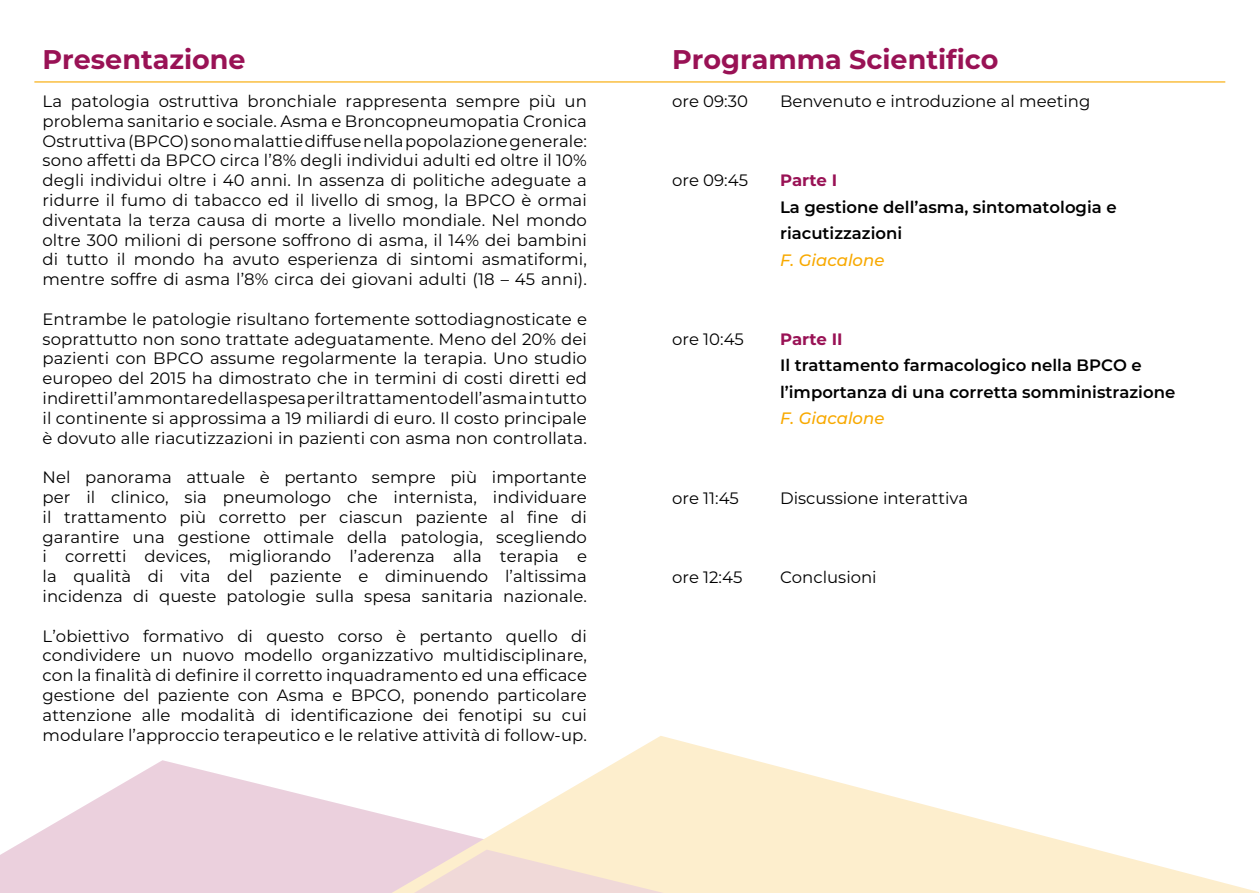
<style>
.page{position:relative;width:1259px;height:893px;background:#fff}
.page>*{position:absolute;margin:0;border:0;box-sizing:border-box;transform-origin:0 0}
.t1{font:700 27px "Montserrat";color:#991255}
.t2{font:16.5px/19.8px "Montserrat";letter-spacing:.005em;color:#000;text-align:justify}
.t3{font:600 16.5px/26.4px "Montserrat";color:#000}
.t4{font:italic 500 16.5px "Montserrat";color:#f8a900}
.t5{font:700 16.5px "Montserrat";color:#991255}
</style>
<div class="page">
<svg style="left:0;top:760px;width:355px;height:133px;fill:#ebd0dd"></svg>
<svg style="left:355px;top:736px;width:904px;height:157px"></svg>
<svg style="left:378px;top:850px;width:372px;height:43px"></svg>
<hr style="left:34px;top:81px;width:1191px;height:2px;background:#f8a900">
<h1 class="t1" style="left:43px;top:40px;width:205px">Presentazione</h1>
<h1 class="t1" style="left:672px;top:40px;width:328px">Programma Scientifico</h1>
<p class="t2" style="left:43px;top:91px;width:546px">La patologia ostruttiva bronchiale rappresenta sempre più un problema sanitario e sociale. Asma e Broncopneumopatia Cronica Ostruttiva (BPCO) sono malattie diffuse nella popolazione generale: sono affetti da BPCO circa l’8% degli individui adulti ed oltre il 10% degli individui oltre i 40 anni. In assenza di politiche adeguate a ridurre il fumo di tabacco ed il livello di smog, la BPCO è ormai diventata la terza causa di morte a livello mondiale. Nel mondo oltre 300 milioni di persone soffrono di asma, il 14% dei bambini di tutto il mondo ha avuto esperienza di sintomi asmatiformi, mentre soffre di asma l’8% circa dei giovani adulti (18 – 45 anni).</p>
<p class="t2" style="left:43px;top:308px;width:546px">Entrambe le patologie risultano fortemente sottodiagnosticate e soprattutto non sono trattate adeguatamente. Meno del 20% dei pazienti con BPCO assume regolarmente la terapia. Uno studio europeo del 2015 ha dimostrato che in termini di costi diretti ed indiretti l’ammontare della spesa per il trattamento dell’asma in tutto il continente si approssima a 19 miliardi di euro. Il costo principale è dovuto alle riacutizzazioni in pazienti con asma non controllata.</p>
<p class="t2" style="left:43px;top:467px;width:546px">Nel panorama attuale è pertanto sempre più importante per il clinico, sia pneumologo che internista, individuare il trattamento più corretto per ciascun paziente al fine di garantire una gestione ottimale della patologia, scegliendo i corretti devices, migliorando l’aderenza alla terapia e la qualità di vita del paziente e diminuendo l’altissima incidenza di queste patologie sulla spesa sanitaria nazionale.</p>
<p class="t2" style="left:43px;top:625px;width:546px">L’obiettivo formativo di questo corso è pertanto quello di condividere un nuovo modello organizzativo multidisciplinare, con la finalità di definire il corretto inquadramento ed una efficace gestione del paziente con Asma e BPCO, ponendo particolare attenzione alle modalità di identificazione dei fenotipi su cui modulare l’approccio terapeutico e le relative attività di follow-up.</p>
<p class="t2" style="left:672px;top:91px;width:77px">ore 09:30</p>
<p class="t2" style="left:780px;top:91px;width:312px">Benvenuto e introduzione al meeting</p>
<p class="t2" style="left:672px;top:170px;width:77px">ore 09:45</p>
<p class="t5" style="left:780px;top:169px;width:59px">Parte I</p>
<p class="t3" style="left:780px;top:193px;width:338px">La gestione dell’asma, sintomatologia e riacutizzazioni</p>
<p class="t4" style="left:780px;top:248px;width:106px">F. Giacalone</p>
<p class="t2" style="left:672px;top:329px;width:73px">ore 10:45</p>
<p class="t5" style="left:780px;top:327px;width:64px">Parte II</p>
<p class="t3" style="left:780px;top:352px;width:397px">Il trattamento farmacologico nella BPCO e l’importanza di una corretta somministrazione</p>
<p class="t4" style="left:780px;top:407px;width:106px">F. Giacalone</p>
<p class="t2" style="left:672px;top:487px;width:68px">ore 11:45</p>
<p class="t2" style="left:780px;top:487px;width:190px">Discussione interattiva</p>
<p class="t2" style="left:672px;top:567px;width:72px">ore 12:45</p>
<p class="t2" style="left:780px;top:567px;width:98px">Conclusioni</p>
</div>
